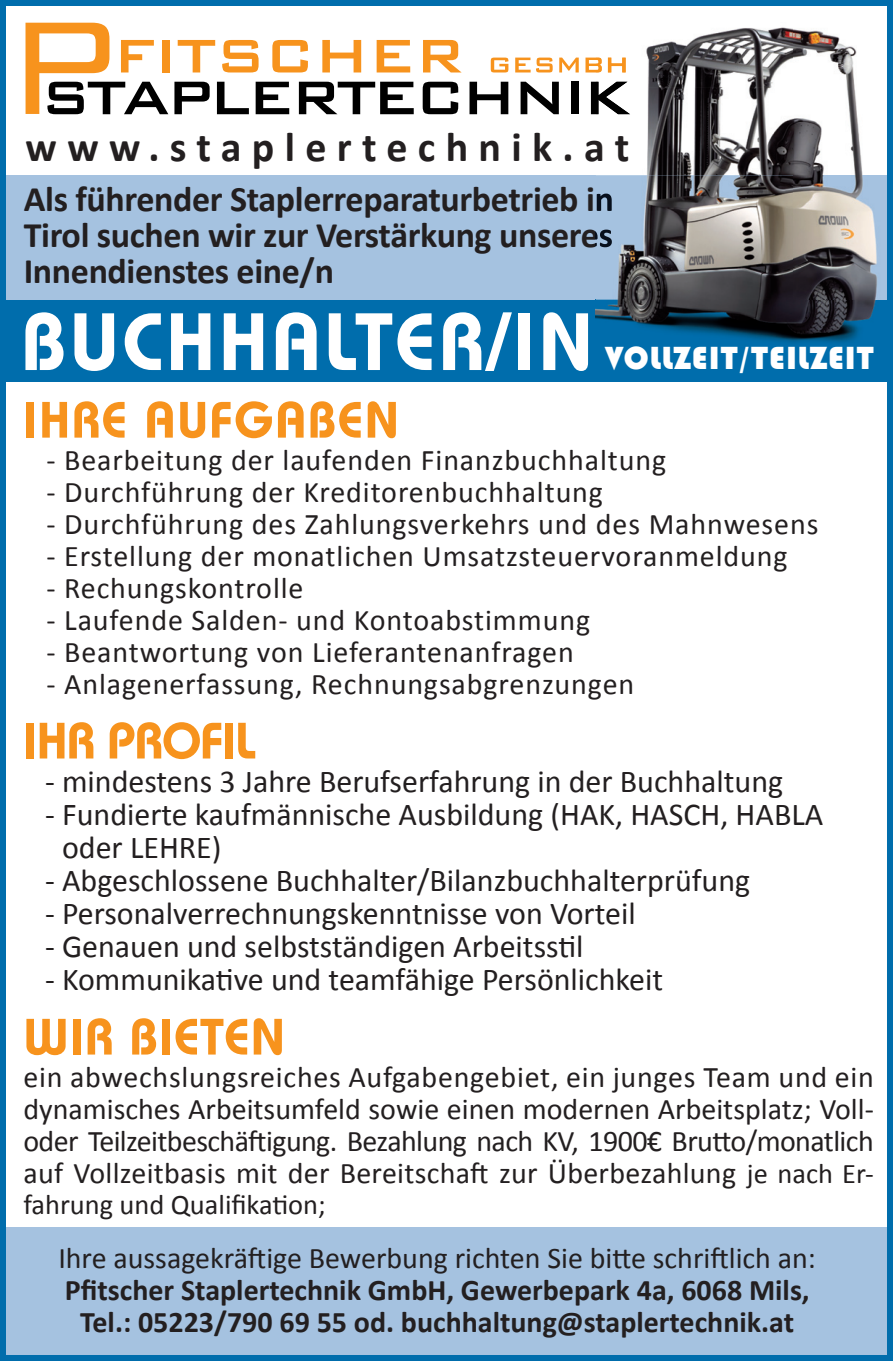
<style>
.page{position:relative;width:893px;height:1361px;background:#fff}
.page>*{position:absolute;margin:0;border:0;box-sizing:border-box;transform-origin:0 0}
.t1{font:600 81px "Bauhaus Std";letter-spacing:.04em;color:#fff}
.t2{font:600 51px "Bauhaus Std";letter-spacing:.02em;color:#f7931d}
.t3{font:600 51px "Bauhaus Std";letter-spacing:-.02em;color:#f7931d}
.t4{font:700 42px "Calibri";letter-spacing:.245em;color:#231f20}
.t5{font:700 36px/36px "Calibri";letter-spacing:-.01em;color:#231f20;text-align:justify}
.t6{font:33px "Bauhaus 93";letter-spacing:.03em;color:#fff}
.t7{font:32.1px "Calibri";color:#231f20}
.t8{font:30px/32.1px "Calibri";letter-spacing:.03em;color:#231f20;text-align:justify}
.t9{font:700 30px/32.1px "Calibri";color:#231f20;text-align:center}
.t10{font:30px "Calibri";color:#231f20}
.t11{font:28.5px "Calibri";color:#231f20}
.s1{color:#fff}
.s2{font-size:28.5px}
</style>
<div class="page">
<div style="left:0;top:300px;width:893px;height:82px;background:#006dac"></div>
<div style="left:0;top:175px;width:893px;height:125px;background:#a5c2e0"></div>
<div style="left:0;top:1227px;width:893px;height:134px;background:#a5c2e0"></div>
<svg style="left:174px;top:82px;width:36px;height:32px"></svg>
<svg style="left:217px;top:82px;width:32px;height:32px"></svg>
<svg style="left:256px;top:82px;width:33px;height:32px"></svg>
<svg style="left:299px;top:82px;width:115px;height:32px"></svg>
<svg style="left:423px;top:82px;width:35px;height:32px"></svg>
<svg style="left:469px;top:82px;width:39px;height:32px"></svg>
<svg style="left:521px;top:82px;width:38px;height:32px"></svg>
<div style="left:571px;top:82px;width:8px;height:32px;background:#000"></div>
<svg style="left:591px;top:82px;width:5px;height:32px"></svg>
<div style="left:162px;top:40px;width:8px;height:32px;background:#f7931d"></div>
<svg style="left:178px;top:40px;width:37px;height:32px"></svg>
<svg style="left:222px;top:40px;width:37px;height:32px"></svg>
<svg style="left:272px;top:40px;width:36px;height:32px"></svg>
<svg style="left:322px;top:40px;width:39px;height:32px"></svg>
<svg style="left:377px;top:40px;width:33px;height:32px"></svg>
<svg style="left:423px;top:40px;width:38px;height:32px"></svg>
<svg style="left:491px;top:58px;width:17px;height:14px"></svg>
<svg style="left:515px;top:58px;width:38px;height:14px"></svg>
<svg style="left:559px;top:58px;width:20px;height:14px"></svg>
<svg style="left:585px;top:58px;width:11px;height:14px"></svg>
<svg style="left:26px;top:23px;width:142px;height:91px"></svg>
<img style="left:596px;top:27px;width:281px;height:316px">
<img style="left:596px;top:82px;width:34px;height:32px">
<img style="left:596px;top:58px;width:6px;height:14px">
<img style="left:608px;top:58px;width:18px;height:14px">
<img style="left:596px;top:186px;width:18px;height:31px">
<img style="left:596px;top:222px;width:17px;height:31px">
<div style="left:0;top:0;width:893px;height:1361px;border:6px solid #006dac"></div>
<h3 class="t4" style="left:26px;top:121px;width:605px">www.staplertechnik.at</h3>
<p class="t5" style="left:24px;top:179px;width:592px">Als führender Staplerreparaturbetrieb in Tirol suchen wir zur Verstärkung unseres Innendienstes eine/n</p>
<h1 class="t1" style="left:21px;top:293px;width:573px">BUCHHALTER/IN</h1>
<p class="t6" style="left:606px;top:340px;width:270px">VOLLZEIT/TEILZEIT</p>
<h2 class="t2" style="left:23px;top:389px;width:377px">IHRE AUFGABEN</h2>
<p class="t8" style="left:46px;top:442px;width:621px">- Bearbeitung der laufenden Finanzbuchhaltung</p>
<p class="t8" style="left:46px;top:474px;width:558px">- Durchführung der Kreditorenbuchhaltung</p>
<p class="t8" style="left:46px;top:506px;width:773px">- Durchführung des Zahlungsverkehrs und des Mahnwesens</p>
<p class="t8" style="left:46px;top:538px;width:743px">- Erstellung der monatlichen Umsatzsteuervoranmeldung</p>
<p class="t8" style="left:46px;top:570px;width:259px">- Rechungskontrolle</p>
<p class="t8" style="left:46px;top:602px;width:545px">- Laufende Salden- und Kontoabstimmung</p>
<p class="t8" style="left:46px;top:634px;width:529px">- Beantwortung von Lieferantenanfragen</p>
<p class="t8" style="left:46px;top:666px;width:589px">- Anlagenerfassung, Rechnungsabgrenzungen</p>
<h2 class="t3" style="left:23px;top:710px;width:233px">IHR PROFIL</h2>
<p class="t7" style="left:45px;top:761px;width:740px">- mindestens 3 Jahre Berufserfahrung in der Buchhaltung</p>
<p class="t7" style="left:45px;top:794px;width:780px">- Fundierte kaufmännische Ausbildung (HAK, HASCH, HABLA</p>
<p class="t7" style="left:45px;top:827px;width:178px"><span class="s1">-</span> oder LEHRE)</p>
<p class="t7" style="left:45px;top:860px;width:707px">- Abgeschlossene Buchhalter/Bilanzbuchhalterprüfung</p>
<p class="t7" style="left:45px;top:893px;width:592px">- Personalverrechnungskenntnisse von Vorteil</p>
<p class="t7" style="left:45px;top:926px;width:540px">- Genauen und selbstständigen Arbeitsstil</p>
<p class="t7" style="left:45px;top:959px;width:619px">- Kommunikative und teamfähige Persönlichkeit</p>
<h2 class="t2" style="left:23px;top:1006px;width:263px">WIR BIETEN</h2>
<p class="t8" style="left:23px;top:1059px;width:852px">ein abwechslungsreiches Aufgabengebiet, ein junges Team und ein dynamisches Arbeitsumfeld sowie einen modernen Arbeitsplatz; Voll&shy;oder Teilzeitbeschäftigung. Bezahlung nach KV, 1900€ Brutto/monatlich auf Vollzeitbasis mit der Bereitschaft zur Überbezahlung <span class="s2">je nach Er-</span></p>
<p class="t11" style="left:23px;top:1187px;width:304px">fahrung und Qualifikation;</p>
<p class="t10" style="left:58px;top:1239px;width:759px">Ihre aussagekräftige Bewerbung richten Sie bitte schriftlich an:</p>
<p class="t9" style="left:65px;top:1272px;width:746px">Pfitscher Staplertechnik GmbH, Gewerbepark 4a, 6068 Mils,<br>Tel.: 05223/790 69 55 od. buchhaltung@staplertechnik.at</p>
</div>
